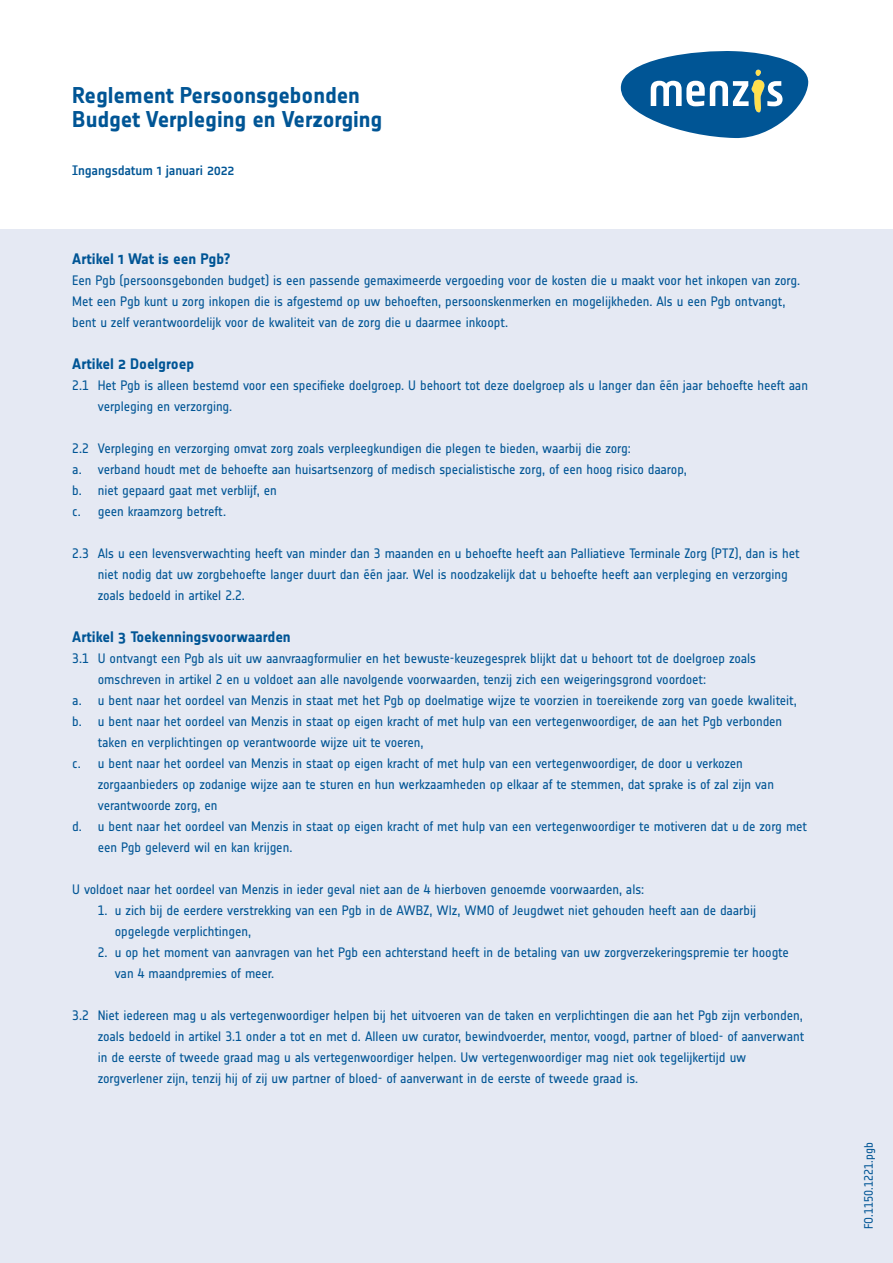
<style>
.page{position:relative;width:893px;height:1263px;background:#fff}
.page>*{position:absolute;margin:0;border:0;box-sizing:border-box;transform-origin:0 0}
.t1{font:700 22.5px/24px "Notes";letter-spacing:-.005em;color:#005595}
.t2{font:700 15px "Notes";letter-spacing:-.005em;color:#005595}
.t3{font:13.5px/21px "Notes Regular Tf";letter-spacing:-.005em;color:#005595}
.t4{font:500 13.5px "Notes";letter-spacing:-.01em;color:#005595}
.t5{font:12px "Notes Regular Tf";letter-spacing:.01em;color:#005595}
</style>
<div class="page">
<svg style="left:621px;top:51px;width:187px;height:87px"></svg>
<div style="left:0;top:230px;width:893px;height:1033px;background:#e5e9f3"></div>
<h1 class="t1" style="left:72px;top:83px;width:312px">Reglement Persoonsgebonden<br>Budget Verpleging en Verzorging</h1>
<p class="t4" style="left:72px;top:163px;width:164px">Ingangsdatum 1 januari 2022</p>
<p class="t2" style="left:72px;top:250px;width:160px">Artikel 1 Wat is een Pgb?</p>
<p class="t3" style="left:72px;top:270px;width:729px">Een Pgb (persoonsgebonden budget) is een passende gemaximeerde vergoeding voor de kosten die u maakt voor het inkopen van zorg.<br>Met een Pgb kunt u zorg inkopen die is afgestemd op uw behoeften, persoonskenmerken en mogelijkheden. Als u een Pgb ontvangt, bent u zelf verantwoordelijk voor de kwaliteit van de zorg die u daarmee inkoopt.</p>
<p class="t2" style="left:72px;top:355px;width:123px">Artikel 2 Doelgroep</p>
<p class="t3" style="left:98px;top:375px;width:712px;text-indent:-26px">2.1 Het Pgb is alleen bestemd voor een specifieke doelgroep. U behoort tot deze doelgroep als u langer dan één jaar behoefte heeft aan verpleging en verzorging.</p>
<p class="t3" style="left:72px;top:438px;width:616px">2.2 Verpleging en verzorging omvat zorg zoals verpleegkundigen die plegen te bieden, waarbij die zorg:<br>a. verband houdt met de behoefte aan huisartsenzorg of medisch specialistische zorg, of een hoog risico daarop, b. niet gepaard gaat met verblijf, en<br>c. geen kraamzorg betreft.</p>
<p class="t3" style="left:98px;top:543px;width:703px;text-indent:-26px">2.3 Als u een levensverwachting heeft van minder dan 3 maanden en u behoefte heeft aan Palliatieve Terminale Zorg (PTZ), dan is het niet nodig dat uw zorgbehoefte langer duurt dan één jaar. Wel is noodzakelijk dat u behoefte heeft aan verpleging en verzorging zoals bedoeld in artikel 2.2.</p>
<p class="t2" style="left:72px;top:628px;width:220px">Artikel 3 Toekenningsvoorwaarden</p>
<p class="t3" style="left:72px;top:648px;width:685px">3.1 U ontvangt een Pgb als uit uw aanvraagformulier en het bewuste-keuzegesprek blijkt dat u behoort tot de doelgroep zoals</p>
<p class="t3" style="left:98px;top:669px;width:610px">omschreven in artikel 2 en u voldoet aan alle navolgende voorwaarden, tenzij zich een weigeringsgrond voordoet:</p>
<p class="t3" style="left:72px;top:690px;width:726px">a. u bent naar het oordeel van Menzis in staat met het Pgb op doelmatige wijze te voorzien in toereikende zorg van goede kwaliteit,</p>
<p class="t3" style="left:72px;top:711px;width:711px">b. u bent naar het oordeel van Menzis in staat op eigen kracht of met hulp van een vertegenwoordiger, de aan het Pgb verbonden</p>
<p class="t3" style="left:98px;top:732px;width:327px">taken en verplichtingen op verantwoorde wijze uit te voeren,</p>
<p class="t3" style="left:72px;top:753px;width:672px">c. u bent naar het oordeel van Menzis in staat op eigen kracht of met hulp van een vertegenwoordiger, de door u verkozen</p>
<p class="t3" style="left:98px;top:774px;width:678px">zorgaanbieders op zodanige wijze aan te sturen en hun werkzaamheden op elkaar af te stemmen, dat sprake is of zal zijn van</p>
<p class="t3" style="left:98px;top:795px;width:121px">verantwoorde zorg, en</p>
<p class="t3" style="left:72px;top:816px;width:736px">d. u bent naar het oordeel van Menzis in staat op eigen kracht of met hulp van een vertegenwoordiger te motiveren dat u de zorg met</p>
<p class="t3" style="left:98px;top:837px;width:196px">een Pgb geleverd wil en kan krijgen.</p>
<p class="t3" style="left:72px;top:879px;width:573px">U voldoet naar het oordeel van Menzis in ieder geval niet aan de 4 hierboven genoemde voorwaarden, als:</p>
<p class="t3" style="left:115px;top:900px;width:643px;text-indent:-17px">1. u zich bij de eerdere verstrekking van een Pgb in de AWBZ, Wlz, WMO of Jeugdwet niet gehouden heeft aan de daarbij opgelegde verplichtingen,</p>
<p class="t3" style="left:115px;top:942px;width:676px;text-indent:-17px">2. u op het moment van aanvragen van het Pgb een achterstand heeft in de betaling van uw zorgverzekeringspremie ter hoogte van 4 maandpremies of meer.</p>
<p class="t3" style="left:98px;top:1005px;width:708px;text-indent:-26px">3.2 Niet iedereen mag u als vertegenwoordiger helpen bij het uitvoeren van de taken en verplichtingen die aan het Pgb zijn verbonden, zoals bedoeld in artikel 3.1 onder a tot en met d. Alleen uw curator, bewindvoerder, mentor, voogd, partner of bloed- of aanverwant in de eerste of tweede graad mag u als vertegenwoordiger helpen. Uw vertegenwoordiger mag niet ook tegelijkertijd uw zorgverlener zijn, tenzij hij of zij uw partner of bloed- of aanverwant in de eerste of tweede graad is.</p>
<p class="t5" style="left:862px;top:1229px;width:89px;rotate:-90deg">FO.1150.1221.pgb</p>
</div>
